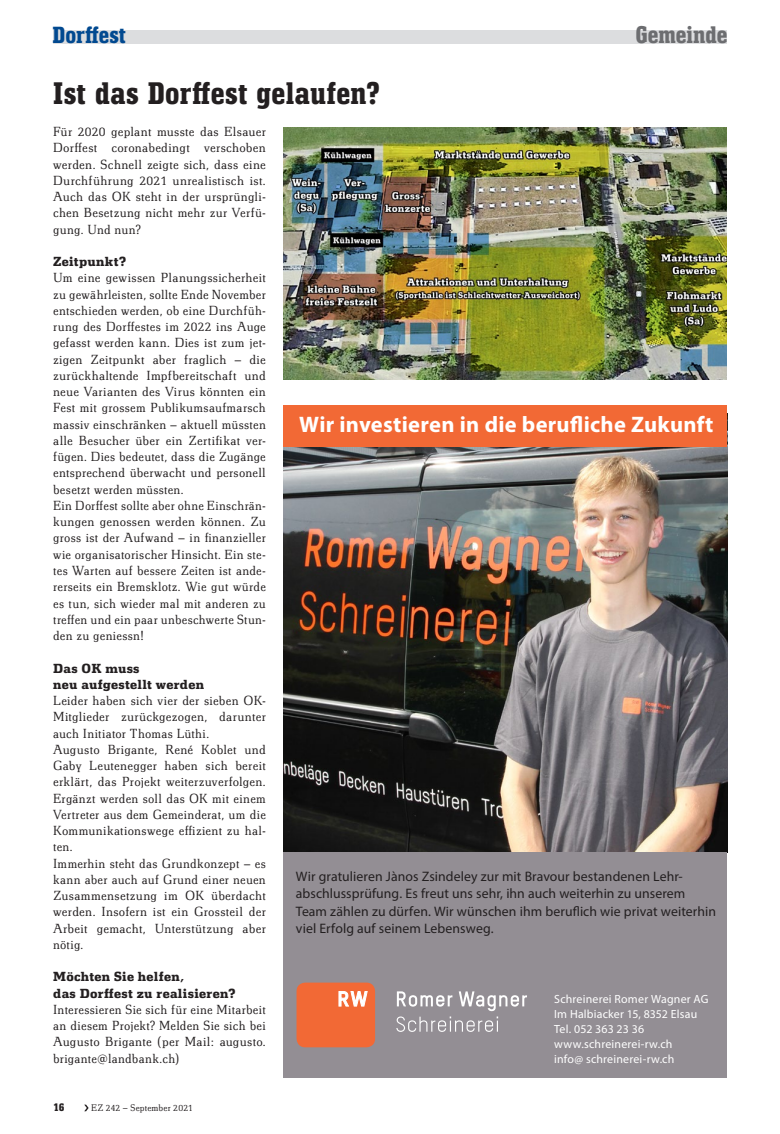
<style>
.page{position:relative;width:780px;height:1134px;background:#fff}
.page>*{position:absolute;margin:0;border:0;box-sizing:border-box;transform-origin:0 0}
.t1{font:700 32.5px "Technotyp Condensed";letter-spacing:.01em;color:#231f20}
.t2{font:700 25px "Technotyp Condensed";color:#6c6d70}
.t3{font:700 24.38px "Technotyp Condensed";color:#014990}
.t4{font:700 22.5px "Myriad Pro";letter-spacing:.01em;color:#fff}
.t5{font:300 13.75px/16.2px "Technotyp";letter-spacing:.02em;color:#231f20;text-align:justify}
.t6{font:13.75px/17.5px "Myriad Pro";letter-spacing:.005em;color:#231f20}
.t7{font:700 13.75px/16.2px "Technotyp";letter-spacing:.025em;color:#231f20}
.t8{font:700 12.5px "Technotyp Condensed";color:#231f20}
.t9{font:11.88px/15px "Myriad Pro";letter-spacing:.015em;color:#fff}
.t10{font:300 10px "Technotyp";letter-spacing:.015em;color:#231f20}
</style>
<div class="page">
<div style="left:53px;top:30px;width:673px;height:13px;background:#dcdddf"></div>
<svg style="left:84px;top:1104px;width:5px;height:7px"></svg>
<img style="left:284px;top:413px;width:443px;height:440px">
<div style="left:283px;top:853px;width:443px;height:225px;background:#938e94"></div>
<div style="left:296px;top:982px;width:79px;height:65px;background:#f26935;border-radius:9px"></div>
<svg style="left:338px;top:991px;width:29px;height:15px"></svg>
<svg style="left:396px;top:991px;width:131px;height:41px"></svg>
<div style="left:283px;top:405px;width:443px;height:42px;background:#f26935"></div>
<img style="left:283px;top:128px;width:443px;height:252px">
<h3 class="t3" style="left:53px;top:21px;width:75px">Dorffest</h3>
<h2 class="t2" style="left:635px;top:20px;width:94px">Gemeinde</h2>
<h1 class="t1" style="left:53px;top:74px;width:328px">Ist das Dorffest gelaufen?</h1>
<p class="t5" style="left:53px;top:123px;width:214px">Für 2020 geplant musste das Elsauer Dorffest coronabedingt verschoben werden. Schnell zeigte sich, dass eine Durchführung 2021 unrealistisch ist.<br>Auch das OK steht in der ursprüngli&shy;chen Besetzung nicht mehr zur Verfü&shy;gung. Und nun?</p>
<p class="t7" style="left:53px;top:253px;width:74px">Zeitpunkt?</p>
<p class="t5" style="left:53px;top:270px;width:214px;text-align:left">Um eine gewissen Planungssicherheit zu gewährleisten, sollte Ende November entschieden werden, ob eine Durchfüh&shy;rung des Dorffestes im 2022 ins Auge gefasst werden kann. Dies ist zum jet&shy;zigen Zeitpunkt aber fraglich – die zurückhaltende Impfbereitschaft und neue Varianten des Virus könnten ein Fest mit grossem Publikumsaufmarsch massiv einschränken – aktuell müssten alle Besucher über ein Zertifikat ver&shy;fügen. Dies bedeutet, dass die Zugänge entsprechend überwacht und personell besetzt werden müssten.<br>Ein Dorffest sollte aber ohne Einschrän&shy;kungen genossen werden können. Zu gross ist der Aufwand – in finanzieller wie organisatorischer Hinsicht. Ein ste&shy;tes Warten auf bessere Zeiten ist ande&shy;rerseits ein Bremsklotz. Wie gut würde es tun, sich wieder mal mit anderen zu treffen und ein paar unbeschwerte Stun&shy;den zu geniessn!</p>
<p class="t7" style="left:53px;top:659px;width:152px">Das OK muss<br>neu aufgestellt werden</p>
<p class="t5" style="left:53px;top:692px;width:214px;text-align:left">Leider haben sich vier der sieben OK-<br>Mitglieder zurückgezogen, darunter auch Initiator Thomas Lüthi.<br>Augusto Brigante, René Koblet und<br>Gaby Leutenegger haben sich bereit erklärt, das Projekt weiterzuverfolgen.<br>Ergänzt werden soll das OK mit einem<br>Vertreter aus dem Gemeinderat, um die<br>Kommunikationswege effizient zu hal&shy;ten.<br>Immerhin steht das Grundkonzept – es kann aber auch auf Grund einer neuen<br>Zusammensetzung im OK überdacht werden. Insofern ist ein Grossteil der<br>Arbeit gemacht, Unterstützung aber nötig.</p>
<p class="t7" style="left:53px;top:968px;width:183px">Möchten Sie helfen,<br>das Dorffest zu realisieren?</p>
<p class="t5" style="left:53px;top:1001px;width:214px">Interessieren Sie sich für eine Mitarbeit an diesem Projekt? Melden Sie sich bei Augusto Brigante (per Mail: augusto. brigante@landbank.ch)</p>
<h3 class="t4" style="left:299px;top:410px;width:416px">Wir investieren in die berufliche Zukunft</h3>
<p class="t6" style="left:296px;top:867px;width:421px">Wir gratulieren Jànos Zsindeley zur mit Bravour bestandenen Lehr&shy;abschlussprüfung. Es freut uns sehr, ihn auch weiterhin zu unserem Team zählen zu dürfen. Wir wünschen ihm beruflich wie privat weiterhin viel Erfolg auf seinem Lebensweg.</p>
<p class="t9" style="left:554px;top:991px;width:156px">Schreinerei Romer Wagner AG<br>Im Halbiacker 15, 8352 Elsau<br>Tel. 052 363 23 36 www.schreinerei-rw.ch<br>info@ schreinerei-rw.ch</p>
<p class="t8" style="left:53px;top:1100px;width:13px">16</p>
<p class="t10" style="left:91px;top:1102px;width:103px">EZ 242 – September 2021</p>
</div>
